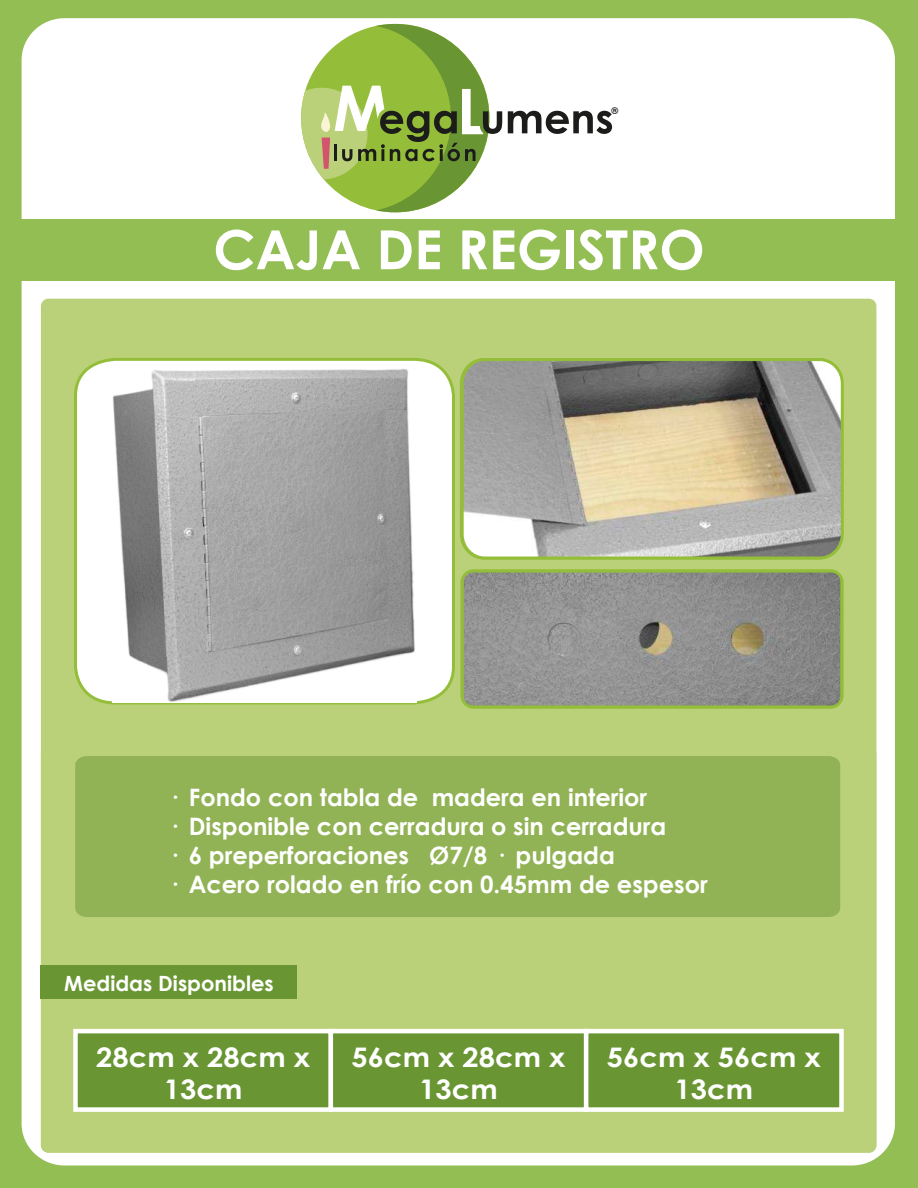
<style>
.page{position:relative;width:918px;height:1188px;background:#92be54}
.page>*{position:absolute;margin:0;border:0;box-sizing:border-box;transform-origin:0 0}
.t1{font:700 54px "Century Gothic";color:#fff}
.t2{font:700 27px/32.4px "Century Gothic";color:#fff;text-align:center;scale:1.08 1}
.t3{font:700 24px/28.8px "Century Gothic";color:#fff}
.t4{font:700 21px "Century Gothic";color:#fff}
.t5{font:700 9.15px "Century Gothic";color:#1c1c1b}
</style>
<div class="page">
<div style="left:22px;top:18px;width:873px;height:1148px;background:#fff;border-radius:43px"></div>
<svg style="left:508px;top:111px;width:104px;height:23px"></svg>
<svg style="left:301px;top:24px;width:201px;height:188px"></svg>
<div style="left:0;top:219px;width:918px;height:62px;background:#92be54"></div>
<div style="left:41px;top:299px;width:835px;height:854px;background:#bbd179;border-radius:8px"></div>
<div style="left:73px;top:1029px;width:260px;height:83px;background:#699532;border:4px solid #fff"></div>
<div style="left:329px;top:1029px;width:259px;height:83px;background:#699532;border:4px solid #fff"></div>
<div style="left:584px;top:1029px;width:260px;height:83px;background:#699532;border:4px solid #fff"></div>
<div style="left:76px;top:359px;width:378px;height:344px;background:#fff;border-radius:38px"></div>
<div style="left:74px;top:358px;width:381px;height:346px;border:3px solid #94be39;border-radius:38px"></div>
<img style="left:113px;top:369px;width:303px;height:333px">
<svg style="left:464px;top:573px;width:376px;height:132px;background:#8f8f8d"></svg>
<div style="left:460px;top:569px;width:384px;height:140px;border:3px solid #94be39;border-radius:12px"></div>
<img style="left:462px;top:360px;width:378px;height:196px">
<div style="left:461px;top:358px;width:383px;height:202px;border:3px solid #94be39;border-radius:23px"></div>
<div style="left:41px;top:965px;width:256px;height:34px;background:#699532"></div>
<div style="left:75px;top:756px;width:765px;height:161px;background:#92b355"></div>
<p class="t5" style="left:611px;top:105px;width:8px">®</p>
<h1 class="t1" style="left:213px;top:216px;width:493px">CAJA DE REGISTRO</h1>
<p class="t3" style="left:167px;top:783px;width:542px">· Fondo con tabla de madera en interior<br>· Disponible con cerradura o sin cerradura<br>· 6 preperforaciones Ø7/8 · pulgada<br>· Acero rolado en frío con 0.45mm de espesor</p>
<p class="t4" style="left:64px;top:970px;width:211px">Medidas Disponibles</p>
<p class="t2" style="left:96px;top:1040px;width:199px">28cm x 28cm x<br>13cm</p>
<p class="t2" style="left:352px;top:1040px;width:199px">56cm x 28cm x<br>13cm</p>
<p class="t2" style="left:607px;top:1040px;width:199px">56cm x 56cm x<br>13cm</p>
</div>
